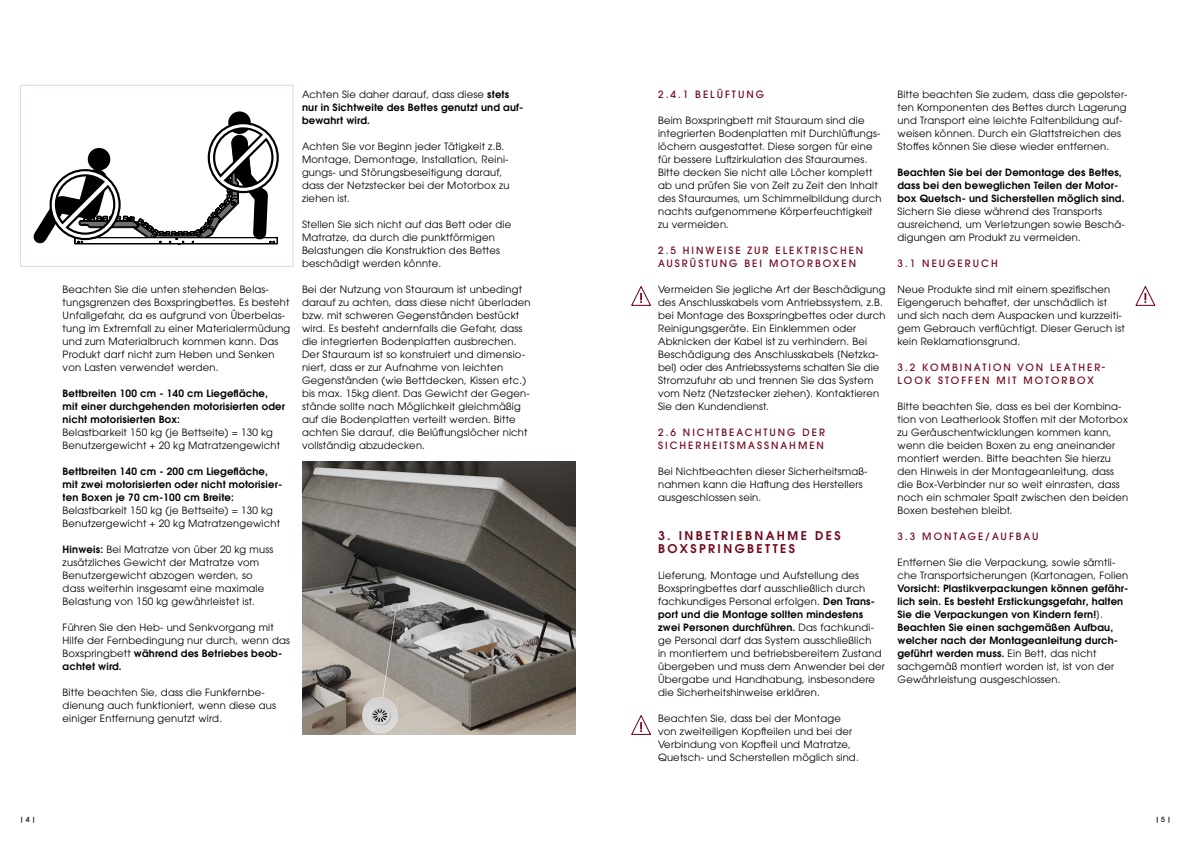
<style>
.page{position:relative;width:1191px;height:842px;background:#fff}
.page>*{position:absolute;margin:0;border:0;box-sizing:border-box;transform-origin:0 0}
.t1{font:600 12px/13px "ITC Avant Garde Pro";letter-spacing:.2em;color:#70081d}
.t2{font:10px/13px "ITC Avant Garde Pro";letter-spacing:.02em;color:#000}
.t3{font:600 10px/13px "ITC Avant Garde Pro";letter-spacing:.02em;color:#000}
.t4{font:500 10px/13px "ITC Avant Garde Pro";letter-spacing:.2em;color:#70081d}
.t5{font:500 7px "ITC Avant Garde Pro";color:#000}
.s1{font-weight:600}
.s2{font-weight:400}
</style>
<div class="page">
<img style="left:302px;top:462px;width:273px;height:273px">
<div style="left:228px;top:111px;width:23px;height:23px;background:#000;border-radius:50%"></div>
<svg style="left:34px;top:121px;width:245px;height:123px"></svg>
<div style="left:20px;top:85px;width:273px;height:182px;border:1px solid #e7d4d2"></div>
<svg style="left:1135px;top:286px;width:21px;height:20px"></svg>
<svg style="left:631px;top:286px;width:20px;height:20px"></svg>
<svg style="left:631px;top:715px;width:20px;height:20px"></svg>
<p class="t2" style="left:63px;top:283px;width:229px">Beachten Sie die unten stehenden Belas&shy;tungsgrenzen des Boxspringbettes. Es besteht Unfallgefahr, da es aufgrund von Überbelas&shy;tung im Extremfall zu einer Materialermüdung und zum Materialbruch kommen kann. Das Produkt darf nicht zum Heben und Senken von Lasten verwendet werden.</p>
<p class="t3" style="left:63px;top:387px;width:224px">Bettbreiten 100 cm - 140 cm Liegefläche, mit einer durchgehenden motorisierten oder nicht motorisierten Box:</p>
<p class="t2" style="left:63px;top:426px;width:219px">Belastbarkeit 150 kg (je Bettseite) = 130 kg<br>Benutzergewicht + 20 kg Matratzengewicht</p>
<p class="t3" style="left:63px;top:465px;width:221px">Bettbreiten 140 cm - 200 cm Liegefläche, mit zwei motorisierten oder nicht motorisier&shy;ten Boxen je 70 cm-100 cm Breite:</p>
<p class="t2" style="left:63px;top:504px;width:219px">Belastbarkeit 150 kg (je Bettseite) = 130 kg<br>Benutzergewicht + 20 kg Matratzengewicht</p>
<p class="t2" style="left:63px;top:543px;width:212px"><span class="s1">Hinweis:</span> Bei Matratze von über 20 kg muss zusätzliches Gewicht der Matratze vom Benutzergewicht abzogen werden, so dass weiterhin insgesamt eine maximale Belastung von 150 kg gewährleistet ist.</p>
<p class="t2" style="left:63px;top:621px;width:229px">Führen Sie den Heb- und Senkvorgang mit Hilfe der Fernbedingung nur durch, wenn das Boxspringbett <span class="s1">während des Betriebes beob&shy;achtet wird.</span></p>
<p class="t2" style="left:63px;top:686px;width:215px">Bitte beachten Sie, dass die Funkfernbe&shy;dienung auch funktioniert, wenn diese aus einiger Entfernung genutzt wird.</p>
<p class="t3" style="left:302px;top:88px;width:223px"><span class="s2">Achten Sie daher darauf, dass diese</span> stets nur in Sichtweite des Bettes genutzt und auf&shy;bewahrt wird.</p>
<p class="t2" style="left:302px;top:140px;width:209px">Achten Sie vor Beginn jeder Tätigkeit z.B.<br>Montage, Demontage, Installation, Reini&shy;gungs- und Störungsbeseitigung darauf, dass der Netzstecker bei der Motorbox zu ziehen ist.</p>
<p class="t2" style="left:302px;top:218px;width:211px">Stellen Sie sich nicht auf das Bett oder die Matratze, da durch die punktförmigen Belastungen die Konstruktion des Bettes beschädigt werden könnte.</p>
<p class="t2" style="left:302px;top:283px;width:230px">Bei der Nutzung von Stauraum ist unbedingt darauf zu achten, dass diese nicht überladen bzw. mit schweren Gegenständen bestückt wird. Es besteht andernfalls die Gefahr, dass die integrierten Bodenplatten ausbrechen.<br>Der Stauraum ist so konstruiert und dimensio&shy;niert, dass er zur Aufnahme von leichten Gegenständen (wie Bettdecken, Kissen etc.) bis max. 15kg dient. Das Gewicht der Gegen&shy;stände sollte nach Möglichkeit gleichmäßig auf die Bodenplatten verteilt werden. Bitte achten Sie darauf, die Belüftungslöcher nicht vollständig abzudecken.</p>
<p class="t4" style="left:658px;top:88px;width:108px">2.4.1 BELÜFTUNG</p>
<p class="t2" style="left:658px;top:114px;width:225px">Beim Boxspringbett mit Stauraum sind die integrierten Bodenplatten mit Durchlüftungs&shy;löchern ausgestattet. Diese sorgen für eine für bessere Luftzirkulation des Stauraumes.<br>Bitte decken Sie nicht alle Löcher komplett ab und prüfen Sie von Zeit zu Zeit den Inhalt des Stauraumes, um Schimmelbildung durch nachts aufgenommene Körperfeuchtigkeit zu vermeiden.</p>
<p class="t4" style="left:658px;top:244px;width:207px">2.5 HINWEISE ZUR ELEKTRISCHEN<br>AUSRÜSTUNG BEI MOTORBOXEN</p>
<p class="t2" style="left:658px;top:283px;width:229px">Vermeiden Sie jegliche Art der Beschädigung des Anschlusskabels vom Antriebssystem, z.B. bei Montage des Boxspringbettes oder durch Reinigungsgeräte. Ein Einklemmen oder Abknicken der Kabel ist zu verhindern. Bei Beschädigung des Anschlusskabels [Netzka&shy;bel] oder des Antriebssystems schalten Sie die Stromzufuhr ab und trennen Sie das System vom Netz (Netzstecker ziehen). Kontaktieren Sie den Kundendienst.</p>
<p class="t4" style="left:658px;top:426px;width:168px">2.6 NICHTBEACHTUNG DER<br>SICHERHEITSMASSNAHMEN</p>
<p class="t2" style="left:658px;top:465px;width:211px">Bei Nichtbeachten dieser Sicherheitsmaß&shy;nahmen kann die Haftung des Herstellers ausgeschlossen sein.</p>
<p class="t1" style="left:658px;top:529px;width:184px">3. INBETRIEBNAHME DES<br>BOXSPRINGBETTES</p>
<p class="t2" style="left:658px;top:569px;width:228px">Lieferung, Montage und Aufstellung des Boxspringbettes darf ausschließlich durch fachkundiges Personal erfolgen. <span class="s1">Den Trans&shy;port und die Montage sollten mindestens zwei Personen durchführen.</span> Das fachkundi&shy;ge Personal darf das System ausschließlich<br>in montiertem und betriebsbereitem Zustand übergeben und muss dem Anwender bei der Übergabe und Handhabung, insbesondere die Sicherheitshinweise erklären.</p>
<p class="t2" style="left:658px;top:712px;width:202px">Beachten Sie, dass bei der Montage von zweiteiligen Kopfteilen und bei der Verbindung von Kopfteil und Matratze, Quetsch- und Scherstellen möglich sind.</p>
<p class="t2" style="left:897px;top:88px;width:231px">Bitte beachten Sie zudem, dass die gepolster&shy;ten Komponenten des Bettes durch Lagerung und Transport eine leichte Faltenbildung auf&shy;weisen können. Durch ein Glattstreichen des Stoffes können Sie diese wieder entfernen.</p>
<p class="t3" style="left:897px;top:166px;width:229px">Beachten Sie bei der Demontage des Bettes, dass bei den beweglichen Teilen der Motor&shy;box Quetsch- und Sicherstellen möglich sind.</p>
<p class="t2" style="left:897px;top:205px;width:229px">Sichern Sie diese während des Transports ausreichend, um Verletzungen sowie Beschä&shy;digungen am Produkt zu vermeiden.</p>
<p class="t4" style="left:897px;top:257px;width:102px">3.1 NEUGERUCH</p>
<p class="t2" style="left:897px;top:283px;width:229px">Neue Produkte sind mit einem spezifischen Eigengeruch behaftet, der unschädlich ist und sich nach dem Auspacken und kurzzeiti&shy;gem Gebrauch verflüchtigt. Dieser Geruch ist kein Reklamationsgrund.</p>
<p class="t4" style="left:897px;top:361px;width:209px">3.2 KOMBINATION VON LEATHER-<br>LOOK STOFFEN MIT MOTORBOX</p>
<p class="t2" style="left:897px;top:400px;width:232px">Bitte beachten Sie, dass es bei der Kombina&shy;tion von Leatherlook Stoffen mit der Motorbox zu Geräuschentwicklungen kommen kann, wenn die beiden Boxen zu eng aneinander montiert werden. Bitte beachten Sie hierzu den Hinweis in der Montageanleitung, dass die Box-Verbinder nur so weit einrasten, dass noch ein schmaler Spalt zwischen den beiden Boxen bestehen bleibt.</p>
<p class="t4" style="left:897px;top:530px;width:142px">3.3 MONTAGE/AUFBAU</p>
<p class="t2" style="left:897px;top:556px;width:232px">Entfernen Sie die Verpackung, sowie sämtli&shy;che Transportsicherungen [Kartonagen, Folien</p>
<p class="t3" style="left:897px;top:582px;width:232px">Vorsicht: Plastikverpackungen können gefähr&shy;lich sein. Es besteht Erstickungsgefahr, halten Sie die Verpackungen von Kindern fern!<span class="s2">].<br></span>Beachten Sie einen sachgemäßen Aufbau, welcher nach der Montageanleitung durch&shy;geführt werden muss. <span class="s2">Ein Bett, das nicht sachgemäß montiert worden ist, ist von der Gewährleistung ausgeschlossen.</span></p>
<p class="t5" style="left:20px;top:815px;width:17px">| 4 |</p>
<p class="t5" style="left:1155px;top:815px;width:17px">| 5 |</p>
</div>
